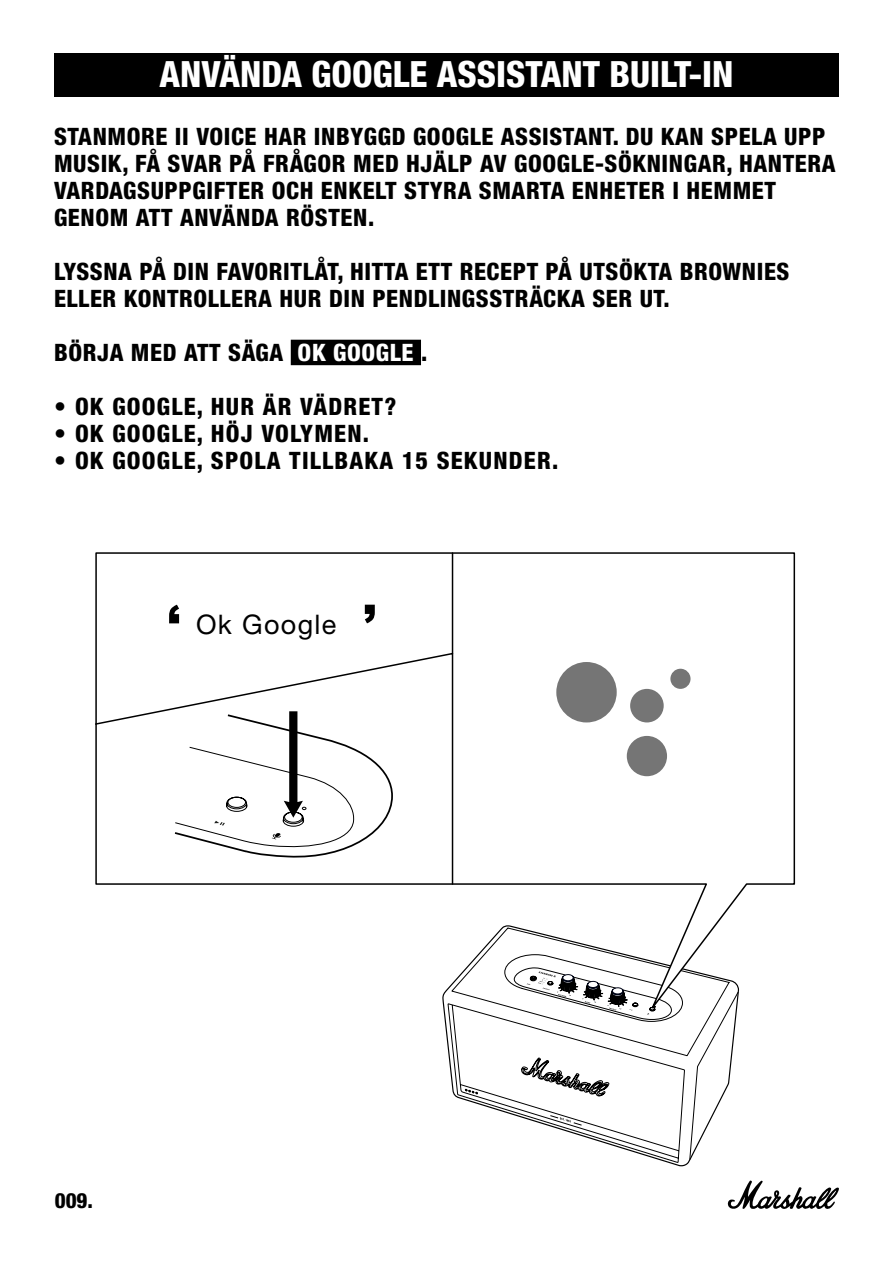
<style>
.page{position:relative;width:893px;height:1263px;background:#fff}
.page>*{position:absolute;margin:0;border:0;box-sizing:border-box;transform-origin:0 0}
.t1{font:800 condensed 36px "Helvetica Neue LT Com";color:#fff}
.t2{font:27px "Helvetica Neue LT Std";letter-spacing:.05em;color:#000}
.t3{font:800 condensed 24px/27px "Helvetica Neue LT Std";letter-spacing:.025em;color:#000}
.t4{font:800 condensed 24px "Helvetica Neue LT Std";letter-spacing:.05em;color:#000}
.t5{font:800 condensed 21px "Helvetica Neue LT Std";color:#000}
.s1{color:#fff}
</style>
<div class="page">
<svg style="left:727px;top:1180px;width:112px;height:29px"></svg>
<div style="left:54px;top:53px;width:785px;height:44px;background:#000"></div>
<div style="left:291px;top:340px;width:130px;height:25px;background:#000"></div>
<svg style="left:447px;top:1018px;width:290px;height:145px"></svg>
<svg style="left:550px;top:1115px;width:32px;height:11px"></svg>
<svg style="left:451px;top:1018px;width:279px;height:78px"></svg>
<svg style="left:442px;top:552px;width:354px;height:466px"></svg>
<svg style="left:95px;top:552px;width:359px;height:333px"></svg>
<svg style="left:173px;top:711px;width:221px;height:150px"></svg>
<svg style="left:169px;top:605px;width:10px;height:18px"></svg>
<svg style="left:365px;top:605px;width:10px;height:18px"></svg>
<div style="left:670px;top:669px;width:20px;height:20px;background:#757575;border-radius:50%"></div>
<div style="left:627px;top:736px;width:40px;height:40px;background:#757575;border-radius:50%"></div>
<div style="left:556px;top:662px;width:61px;height:60px;background:#757575;border-radius:50%"></div>
<div style="left:630px;top:689px;width:34px;height:33px;background:#757575;border-radius:50%"></div>
<h1 class="t1" style="left:159px;top:52px;width:576px">ANVÄNDA GOOGLE ASSISTANT BUILT-IN</h1>
<p class="t3" style="left:54px;top:123px;width:783px">STANMORE II VOICE HAR INBYGGD GOOGLE ASSISTANT. DU KAN SPELA UPP MUSIK, FÅ SVAR PÅ FRÅGOR MED HJÄLP AV GOOGLE-SÖKNINGAR, HANTERA VARDAGSUPPGIFTER OCH ENKELT STYRA SMARTA ENHETER I HEMMET GENOM ATT ANVÄNDA RÖSTEN.</p>
<p class="t3" style="left:54px;top:258px;width:737px">LYSSNA PÅ DIN FAVORITLÅT, HITTA ETT RECEPT PÅ UTSÖKTA BROWNIES<br>ELLER KONTROLLERA HUR DIN PENDLINGSSTRÄCKA SER UT.</p>
<p class="t3" style="left:54px;top:339px;width:375px">BÖRJA MED ATT SÄGA <span class="s1">OK GOOGLE</span> .</p>
<p class="t4" style="left:54px;top:392px;width:344px">• OK GOOGLE, HUR ÄR VÄDRET?</p>
<p class="t4" style="left:54px;top:419px;width:317px">• OK GOOGLE, HÖJ VOLYMEN.</p>
<p class="t4" style="left:54px;top:446px;width:506px">• OK GOOGLE, SPOLA TILLBAKA 15 SEKUNDER.</p>
<p class="t2" style="left:196px;top:608px;width:142px">Ok Google</p>
<p class="t5" style="left:55px;top:1187px;width:40px">009.</p>
</div>
